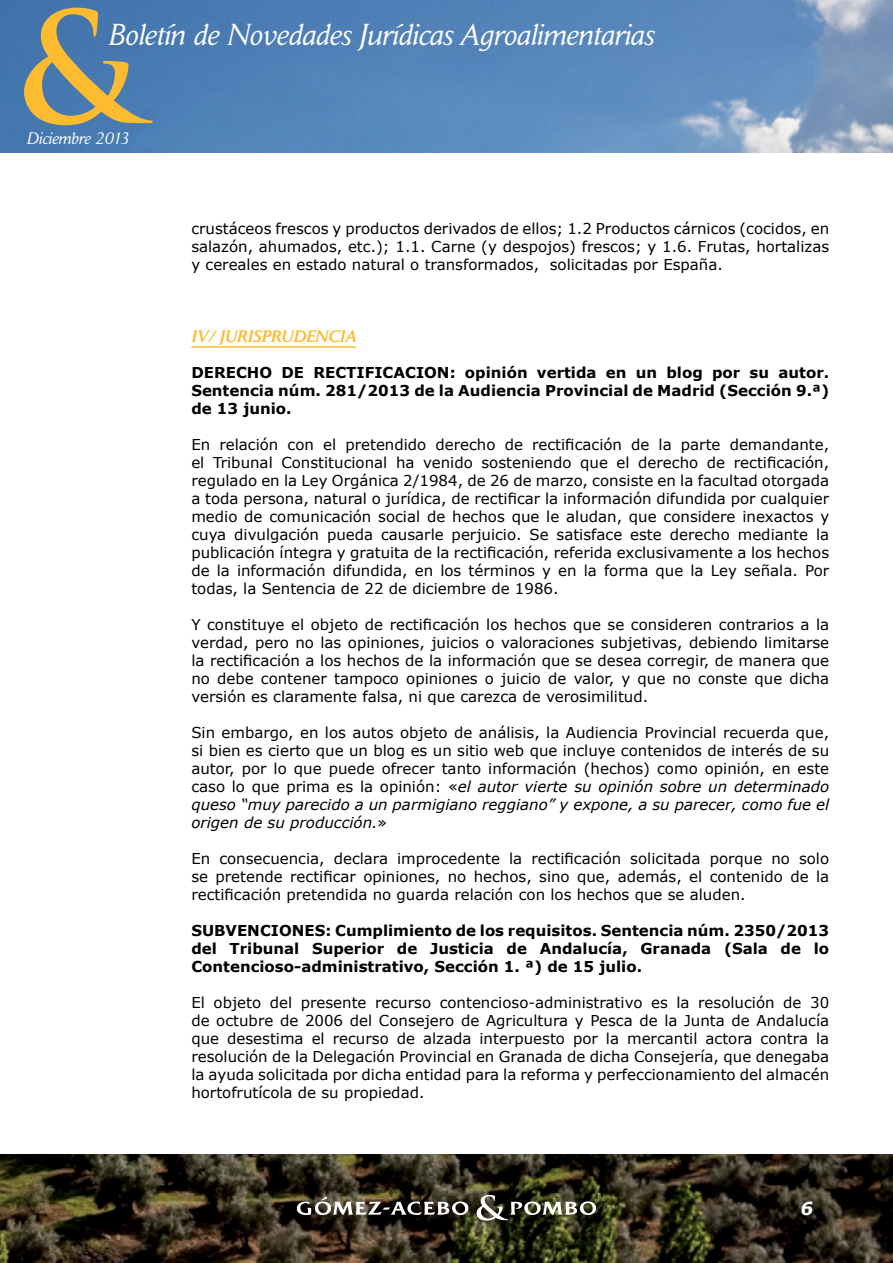
<style>
.page{position:relative;width:893px;height:1263px;background:#fff}
.page>*{position:absolute;margin:0;border:0;box-sizing:border-box;transform-origin:0 0}
.t1{font:700 150px "Trajan Pro";color:#fdbb30}
.t2{font:italic 30px "Daily News BQ";color:#fff}
.t3{font:italic 700 18px "Verdana";color:#fff}
.t4{font:italic 500 16.5px "Daily News BQ";color:#fdbb30}
.t5{font:italic 16.5px "Daily News BQ";color:#fff}
.t6{font:15px/18px "Verdana";color:#000;text-align:justify}
.t7{font:700 15px/18px "Verdana";color:#000;text-align:justify}
.s1{font-style:italic}
</style>
<div class="page">
<img style="left:0;top:1154px;width:893px;height:109px">
<img style="left:0;top:0;width:893px;height:152px">
<img style="left:297px;top:1195px;width:299px;height:26px">
<hr style="left:191px;top:346px;width:165px;height:2px;background:#fdbb30">
<h1 class="t1" style="left:15px;top:-25px;width:126px">&amp;</h1>
<h2 class="t2" style="left:108px;top:17px;width:547px">Boletín de Novedades Jurídicas Agroalimentarias</h2>
<p class="t5" style="left:27px;top:129px;width:104px">Diciembre 2013</p>
<p class="t6" style="left:191px;top:219px;width:639px">crustáceos frescos y productos derivados de ellos; 1.2 Productos cárnicos (cocidos, en salazón, ahumados, etc.); 1.1. Carne (y despojos) frescos; y 1.6. Frutas, hortalizas y cereales en estado natural o transformados, solicitadas por España.</p>
<p class="t4" style="left:191px;top:326px;width:167px">IV/ JURISPRUDENCIA</p>
<p class="t7" style="left:191px;top:363px;width:639px">DERECHO DE RECTIFICACION: opinión vertida en un blog por su autor.<br>Sentencia núm. 281/2013 de la Audiencia Provincial de Madrid (Sección 9.ª) de 13 junio.</p>
<p class="t6" style="left:191px;top:435px;width:639px">En relación con el pretendido derecho de rectificación de la parte demandante, el Tribunal Constitucional ha venido sosteniendo que el derecho de rectificación, regulado en la Ley Orgánica 2/1984, de 26 de marzo, consiste en la facultad otorgada a toda persona, natural o jurídica, de rectificar la información difundida por cualquier medio de comunicación social de hechos que le aludan, que considere inexactos y cuya divulgación pueda causarle perjuicio. Se satisface este derecho mediante la publicación íntegra y gratuita de la rectificación, referida exclusivamente a los hechos de la información difundida, en los términos y en la forma que la Ley señala. Por todas, la Sentencia de 22 de diciembre de 1986.</p>
<p class="t6" style="left:191px;top:615px;width:639px">Y constituye el objeto de rectificación los hechos que se consideren contrarios a la verdad, pero no las opiniones, juicios o valoraciones subjetivas, debiendo limitarse la rectificación a los hechos de la información que se desea corregir, de manera que no debe contener tampoco opiniones o juicio de valor, y que no conste que dicha versión es claramente falsa, ni que carezca de verosimilitud.</p>
<p class="t6" style="left:191px;top:723px;width:639px">Sin embargo, en los autos objeto de análisis, la Audiencia Provincial recuerda que, si bien es cierto que un blog es un sitio web que incluye contenidos de interés de su autor, por lo que puede ofrecer tanto información (hechos) como opinión, en este caso lo que prima es la opinión: «<span class="s1">el autor vierte su opinión sobre un determinado queso “muy parecido a un parmigiano reggiano” y expone, a su parecer, como fue el origen de su producción.</span>»</p>
<p class="t6" style="left:191px;top:849px;width:639px">En consecuencia, declara improcedente la rectificación solicitada porque no solo se pretende rectificar opiniones, no hechos, sino que, además, el contenido de la rectificación pretendida no guarda relación con los hechos que se aluden.</p>
<p class="t7" style="left:191px;top:921px;width:639px">SUBVENCIONES: Cumplimiento de los requisitos. Sentencia núm. 2350/2013 del Tribunal Superior de Justicia de Andalucía, Granada (Sala de lo Contencioso-administrativo, Sección 1. ª) de 15 julio.</p>
<p class="t6" style="left:191px;top:993px;width:639px">El objeto del presente recurso contencioso-administrativo es la resolución de 30 de octubre de 2006 del Consejero de Agricultura y Pesca de la Junta de Andalucía que desestima el recurso de alzada interpuesto por la mercantil actora contra la resolución de la Delegación Provincial en Granada de dicha Consejería, que denegaba la ayuda solicitada por dicha entidad para la reforma y perfeccionamiento del almacén hortofrutícola de su propiedad.</p>
<p class="t3" style="left:800px;top:1195px;width:14px">6</p>
</div>
